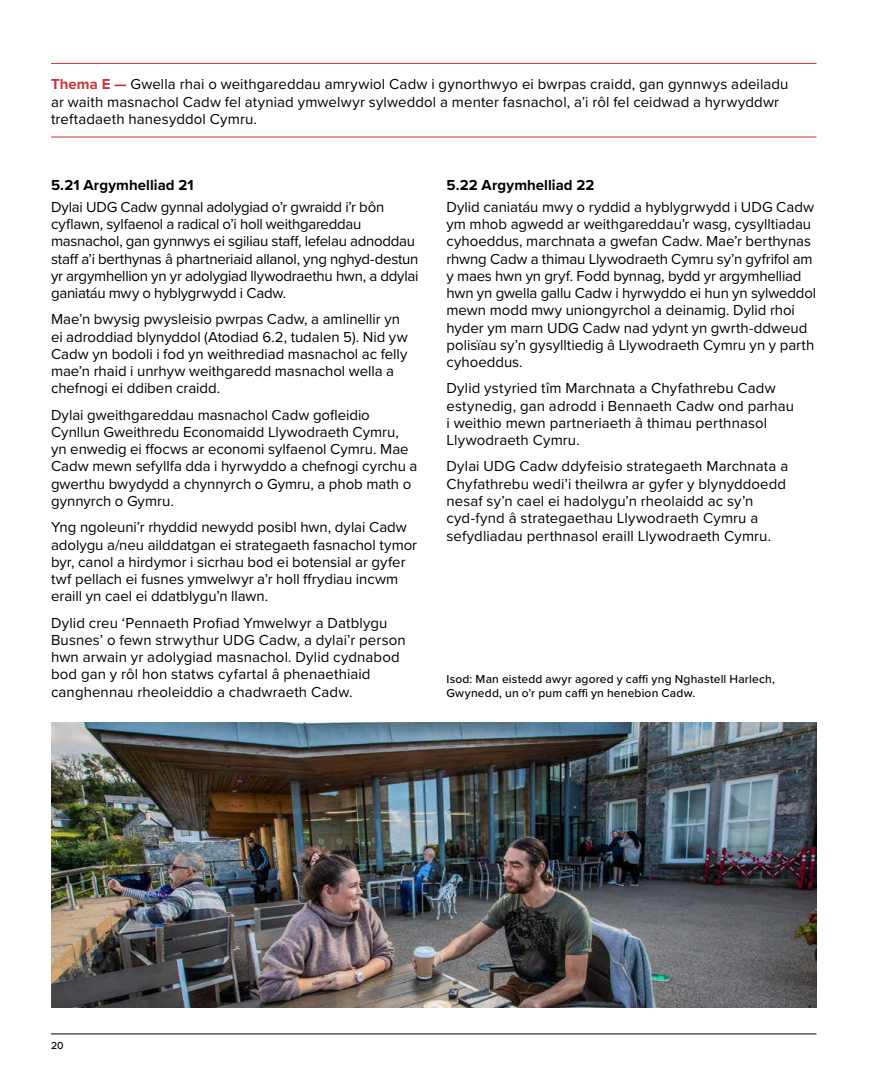
<style>
.page{position:relative;width:893px;height:1085px;background:#fff}
.page>*{position:absolute;margin:0;border:0;box-sizing:border-box;transform-origin:0 0}
.Updated_body{font:15px/17.2px "Proxima Nova";color:#000}
.theme_list{font:15px/17.2px "Proxima Nova";letter-spacing:.01em;color:#000}
.Recommendation_sub{font:700 15px "Proxima Nova";letter-spacing:.005em;color:#000}
.New_credits{font:500 12px/13.5px "Proxima Nova";letter-spacing:.015em;color:#000}
.t1{font:500 10.5px "Proxima Nova";color:#000}
.s1{font-weight:700;color:#ce343a}
</style>
<div class="page">
<hr style="left:51px;top:63px;width:765px;height:1px;background:#ce343a">
<hr style="left:51px;top:137px;width:765px;height:1px;background:#ce343a">
<img style="left:51px;top:722px;width:765px;height:285px">
<hr style="left:51px;top:1033px;width:765px;height:1px;background:#000">
<p class="theme_list" style="left:51px;top:75px;width:739px"><span class="s1">Thema E —</span> Gwella rhai o weithgareddau amrywiol Cadw i gynorthwyo ei bwrpas craidd, gan gynnwys adeiladu ar waith masnachol Cadw fel atyniad ymwelwyr sylweddol a menter fasnachol, a’i rôl fel ceidwad a hyrwyddwr treftadaeth hanesyddol Cymru.</p>
<p class="Recommendation_sub" style="left:51px;top:174px;width:144px">5.21 Argymhelliad 21</p>
<p class="Updated_body" style="left:51px;top:197px;width:369px">Dylai UDG Cadw gynnal adolygiad o’r gwraidd i’r bôn cyflawn, sylfaenol a radical o’i holl weithgareddau masnachol, gan gynnwys ei sgiliau staff, lefelau adnoddau staff a’i berthynas â phartneriaid allanol, yng nghyd-destun yr argymhellion yn yr adolygiad llywodraethu hwn, a ddylai ganiatáu mwy o hyblygrwydd i Cadw.</p>
<p class="Updated_body" style="left:51px;top:310px;width:358px">Mae’n bwysig pwysleisio pwrpas Cadw, a amlinellir yn ei adroddiad blynyddol (Atodiad 6.2, tudalen 5). Nid yw Cadw yn bodoli i fod yn weithrediad masnachol ac felly mae’n rhaid i unrhyw weithgaredd masnachol wella a chefnogi ei ddiben craidd.</p>
<p class="Updated_body" style="left:51px;top:405px;width:368px">Dylai gweithgareddau masnachol Cadw gofleidio Cynllun Gweithredu Economaidd Llywodraeth Cymru, yn enwedig ei ffocws ar economi sylfaenol Cymru. Mae Cadw mewn sefyllfa dda i hyrwyddo a chefnogi cyrchu a gwerthu bwydydd a chynnyrch o Gymru, a phob math o gynnyrch o Gymru.</p>
<p class="Updated_body" style="left:51px;top:518px;width:368px">Yng ngoleuni’r rhyddid newydd posibl hwn, dylai Cadw adolygu a/neu ailddatgan ei strategaeth fasnachol tymor byr, canol a hirdymor i sicrhau bod ei botensial ar gyfer twf pellach ei fusnes ymwelwyr a’r holl ffrydiau incwm eraill yn cael ei ddatblygu’n llawn.</p>
<p class="Updated_body" style="left:51px;top:613px;width:356px">Dylid creu ‘Pennaeth Profiad Ymwelwyr a Datblygu Busnes’ o fewn strwythur UDG Cadw, a dylai’r person hwn arwain yr adolygiad masnachol. Dylid cydnabod bod gan y rôl hon statws cyfartal â phenaethiaid canghennau rheoleiddio a chadwraeth Cadw.</p>
<p class="Recommendation_sub" style="left:446px;top:174px;width:149px">5.22 Argymhelliad 22</p>
<p class="Updated_body" style="left:446px;top:197px;width:371px">Dylid caniatáu mwy o ryddid a hyblygrwydd i UDG Cadw ym mhob agwedd ar weithgareddau’r wasg, cysylltiadau cyhoeddus, marchnata a gwefan Cadw. Mae’r berthynas rhwng Cadw a thimau Llywodraeth Cymru sy’n gyfrifol am y maes hwn yn gryf. Fodd bynnag, bydd yr argymhelliad hwn yn gwella gallu Cadw i hyrwyddo ei hun yn sylweddol mewn modd mwy uniongyrchol a deinamig. Dylid rhoi hyder ym marn UDG Cadw nad ydynt yn gwrth-ddweud polisïau sy’n gysylltiedig â Llywodraeth Cymru yn y parth cyhoeddus.</p>
<p class="Updated_body" style="left:446px;top:379px;width:349px">Dylid ystyried tîm Marchnata a Chyfathrebu Cadw estynedig, gan adrodd i Bennaeth Cadw ond parhau i weithio mewn partneriaeth â thimau perthnasol Llywodraeth Cymru.</p>
<p class="Updated_body" style="left:446px;top:457px;width:343px">Dylai UDG Cadw ddyfeisio strategaeth Marchnata a Chyfathrebu wedi’i theilwra ar gyfer y blynyddoedd nesaf sy’n cael ei hadolygu’n rheolaidd ac sy’n cyd-fynd â strategaethau Llywodraeth Cymru a sefydliadau perthnasol eraill Llywodraeth Cymru.</p>
<p class="New_credits" style="left:446px;top:671px;width:330px">Isod: Man eistedd awyr agored y caffi yng Nghastell Harlech,<br>Gwynedd, un o’r pum caffi yn henebion Cadw.</p>
<p class="t1" style="left:51px;top:1037px;width:14px">20</p>
</div>
